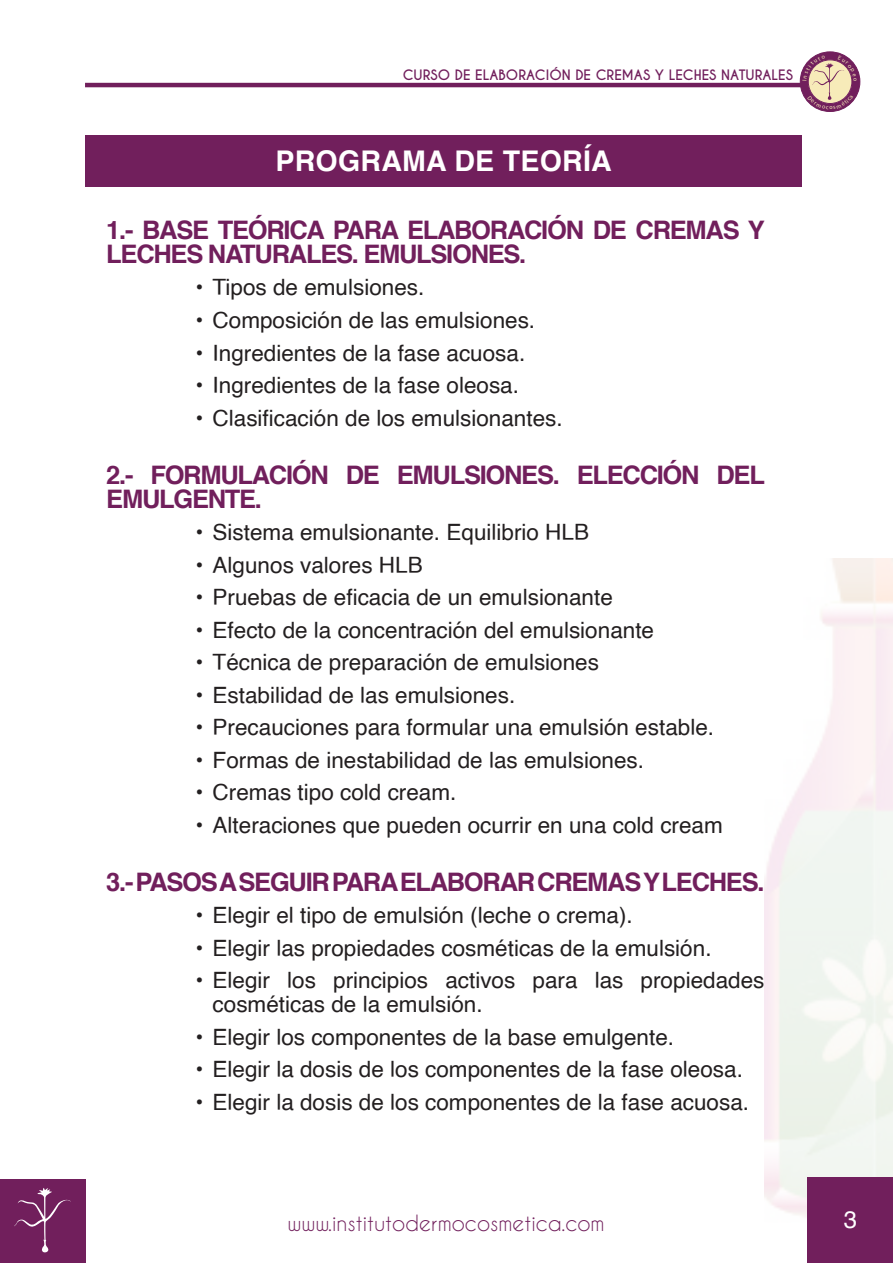
<style>
.page{position:relative;width:893px;height:1263px;background:#fff}
.page>*{position:absolute;margin:0;border:0;box-sizing:border-box;transform-origin:0 0}
.T1{font:700 28.5px "Helvetica";letter-spacing:.01em;color:#fff}
.sub{font:700 25.5px/24px "Helvetica";letter-spacing:-.05em;color:#711f5c}
.t1{font:24px "Helvetica";color:#fff}
.t2{font:22.5px/24px "Helvetica";color:#231f20}
.t3{font:21px "Caviar Dreams";color:#711f5c}
.t4{font:700 13.5px "Caviar Dreams";color:#711f5c}
</style>
<div class="page">
<img style="left:764px;top:558px;width:129px;height:665px">
<hr style="left:85px;top:83px;width:716px;height:4px;background:#711f5c">
<div style="left:808px;top:1178px;width:85px;height:85px;background:#711f5c"></div>
<div style="left:0;top:1179px;width:85px;height:84px;background:#711f5c"></div>
<svg style="left:14px;top:1188px;width:57px;height:64px"></svg>
<div style="left:85px;top:135px;width:716px;height:51px;background:#711f5c"></div>
<svg style="left:800px;top:52px;width:60px;height:60px"></svg>
<p class="t4" style="left:403px;top:66px;width:392px">CURSO DE ELABORACIÓN DE CREMAS Y LECHES NATURALES</p>
<p class="T1" style="left:275px;top:138px;width:338px">PROGRAMA DE TEORÍA</p>
<p class="sub" style="left:106px;top:218px;width:660px">1.- BASE TEÓRICA PARA ELABORACIÓN DE CREMAS Y<br>LECHES NATURALES. EMULSIONES.</p>
<p class="t2" style="left:196px;top:276px;width:230px">• Tipos de emulsiones.</p>
<p class="t2" style="left:196px;top:309px;width:341px">• Composición de las emulsiones.</p>
<p class="t2" style="left:196px;top:341px;width:331px">• Ingredientes de la fase acuosa.</p>
<p class="t2" style="left:196px;top:374px;width:325px">• Ingredientes de la fase oleosa.</p>
<p class="t2" style="left:196px;top:406px;width:369px">• Clasificación de los emulsionantes.</p>
<p class="sub" style="left:106px;top:463px;width:660px">2.- FORMULACIÓN DE EMULSIONES. ELECCIÓN DEL<br>EMULGENTE.</p>
<p class="t2" style="left:196px;top:521px;width:395px">• Sistema emulsionante. Equilibrio HLB</p>
<p class="t2" style="left:196px;top:553px;width:229px">• Algunos valores HLB</p>
<p class="t2" style="left:196px;top:586px;width:419px">• Pruebas de eficacia de un emulsionante</p>
<p class="t2" style="left:196px;top:618px;width:460px">• Efecto de la concentración del emulsionante</p>
<p class="t2" style="left:196px;top:651px;width:405px">• Técnica de preparación de emulsiones</p>
<p class="t2" style="left:196px;top:683px;width:321px">• Estabilidad de las emulsiones.</p>
<p class="t2" style="left:196px;top:716px;width:520px">• Precauciones para formular una emulsión estable.</p>
<p class="t2" style="left:196px;top:748px;width:450px">• Formas de inestabilidad de las emulsiones.</p>
<p class="t2" style="left:196px;top:781px;width:262px">• Cremas tipo cold cream.</p>
<p class="t2" style="left:196px;top:813px;width:529px">• Alteraciones que pueden ocurrir en una cold cream</p>
<p class="sub" style="left:106px;top:870px;width:660px">3.- PASOS A SEGUIR PARA ELABORAR CREMAS Y LECHES.</p>
<p class="t2" style="left:196px;top:904px;width:439px">• Elegir el tipo de emulsión (leche o crema).</p>
<p class="t2" style="left:196px;top:936px;width:517px">• Elegir las propiedades cosméticas de la emulsión.</p>
<p class="t2" style="left:213px;top:969px;width:553px;text-indent:-17px">• Elegir los principios activos para las propiedades cosméticas de la emulsión.</p>
<p class="t2" style="left:196px;top:1025px;width:480px">• Elegir los componentes de la base emulgente.</p>
<p class="t2" style="left:196px;top:1058px;width:549px">• Elegir la dosis de los componentes de la fase oleosa.</p>
<p class="t2" style="left:196px;top:1090px;width:555px">• Elegir la dosis de los componentes de la fase acuosa.</p>
<p class="t3" style="left:287px;top:1210px;width:319px">www.institutodermocosmetica.com</p>
<p class="t1" style="left:844px;top:1201px;width:15px">3</p>
</div>
